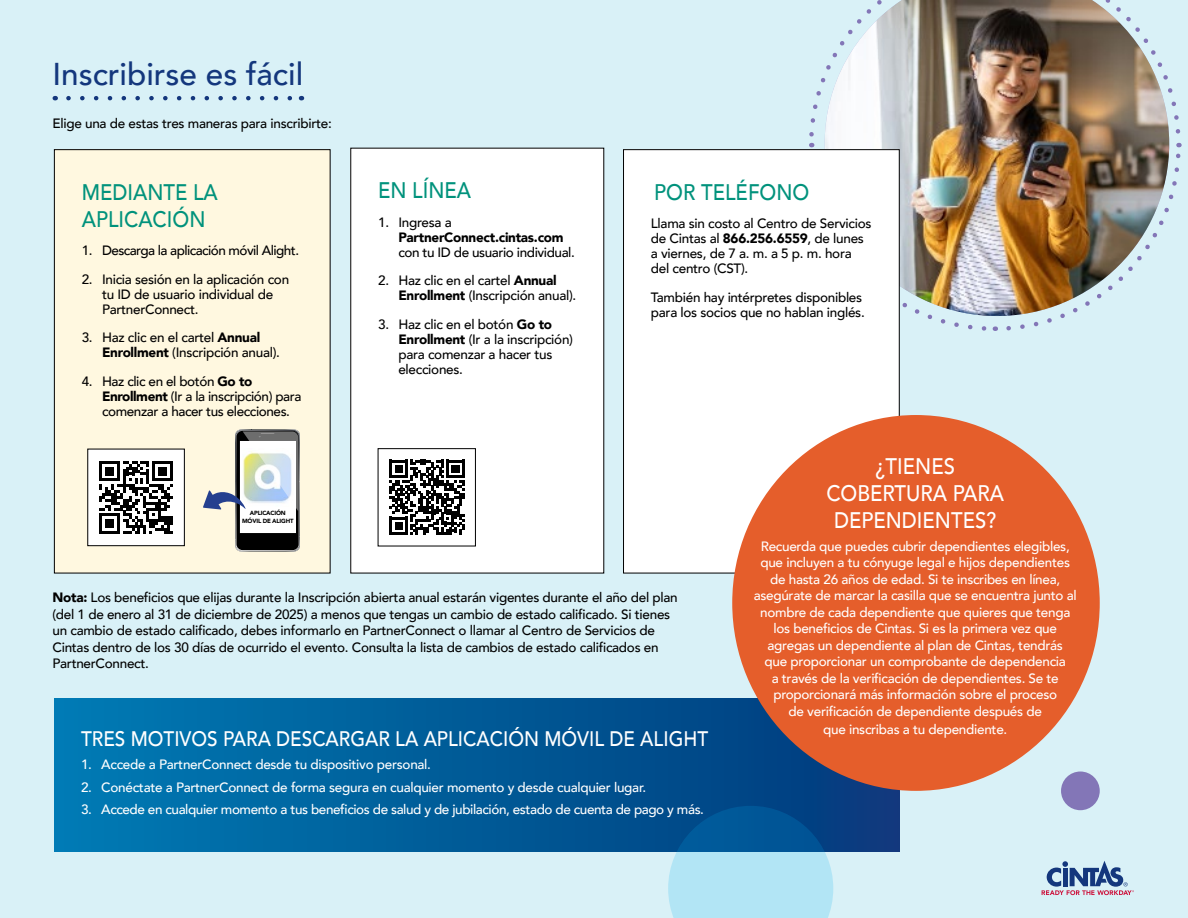
<style>
.page{position:relative;width:1188px;height:918px;background:#d9f1f7}
.page>*{position:absolute;margin:0;border:0;box-sizing:border-box;transform-origin:0 0}
.t1{font:500 31.5px "Avenir";color:#14377d}
.t2{font:500 22.5px/27px "Avenir";color:#00927c;scale:.9 1}
.t3{font:500 22.5px/27px "Avenir";color:#fff;text-align:center;scale:.9 1}
.t4{font:500 21px "Avenir";color:#fff;scale:.9 1}
.t5{font:500 13.5px/15px "Avenir";letter-spacing:-.02em;color:#000}
.t6{font:500 13.5px/16.5px "Avenir";letter-spacing:-.02em;color:#fff;text-align:center}
.t7{font:500 13.5px "Avenir";letter-spacing:-.04em;color:#000}
.t8{font:900 13.5px "Avenir";letter-spacing:-.02em;color:#000}
.t9{font:900 6px/7.5px "Avenir";letter-spacing:-.03em;color:#000;text-align:center}
.s1{font-weight:900}
</style>
<div class="page">
<svg style="left:68px;top:96px;width:224px;height:4px"></svg>
<div style="left:54px;top:150px;width:276px;height:423px;background:#fff8e0"></div>
<div style="left:54px;top:149px;width:277px;height:424px;border:1px solid #000"></div>
<div style="left:54px;top:698px;width:846px;height:154px;background:linear-gradient(to right,#007bb4,#04397b)"></div>
<svg style="left:1006px;top:143px;width:176px;height:188px"></svg>
<svg style="left:809px;top:78px;width:16px;height:69px"></svg>
<img style="left:825px;top:0;width:344px;height:316px">
<div style="left:624px;top:150px;width:275px;height:423px;background:#fff"></div>
<div style="left:351px;top:148px;width:253px;height:425px;background:#fff"></div>
<svg style="left:390px;top:460px;width:75px;height:75px"></svg>
<div style="left:378px;top:448px;width:98px;height:98px;border:1px solid #000"></div>
<div style="left:732px;top:415px;width:368px;height:376px;background:#e55e2b;border-radius:50%"></div>
<svg style="left:668px;top:806px;width:165px;height:112px;background:#69a8cc"></svg>
<div style="left:1061px;top:772px;width:39px;height:38px;background:#8376b7;border-radius:50%"></div>
<div style="left:88px;top:449px;width:96px;height:97px;background:#fff"></div>
<svg style="left:99px;top:461px;width:74px;height:73px"></svg>
<div style="left:87px;top:449px;width:98px;height:97px;border:1px solid #000"></div>
<svg style="left:203px;top:429px;width:97px;height:123px"></svg>
<svg style="left:1042px;top:861px;width:92px;height:34px"></svg>
<h1 class="t1" style="left:52px;top:46px;width:252px">Inscribirse es fácil</h1>
<p class="t5" style="left:52px;top:115px;width:281px">Elige una de estas tres maneras para inscribirte:</p>
<h2 class="t2" style="left:82px;top:177px;width:153px">MEDIANTE LA<br>APLICACIÓN</h2>
<p class="t7" style="left:82px;top:239px;width:219px">1. Descarga la aplicación móvil Alight.</p>
<p class="t5" style="left:102px;top:271px;width:189px;text-indent:-20px">2. Inicia sesión en la aplicación con tu ID de usuario individual de<br>PartnerConnect.</p>
<p class="t5" style="left:102px;top:329px;width:179px;text-indent:-20px">3. Haz clic en el cartel <span class="s1">Annual<br>Enrollment</span> (Inscripción anual).</p>
<p class="t5" style="left:102px;top:373px;width:201px;text-indent:-20px">4. Haz clic en el botón <span class="s1">Go to<br>Enrollment</span> (Ir a la inscripción) para comenzar a hacer tus elecciones.</p>
<h2 class="t2" style="left:378px;top:175px;width:105px">EN LÍNEA</h2>
<p class="t5" style="left:378px;top:214px;width:75px">1. Ingresa a</p>
<p class="t8" style="left:398px;top:225px;width:167px">PartnerConnect.cintas.com</p>
<p class="t5" style="left:398px;top:244px;width:178px">con tu ID de usuario individual.</p>
<p class="t5" style="left:398px;top:272px;width:179px;text-indent:-20px">2. Haz clic en el cartel <span class="s1">Annual<br>Enrollment</span> (Inscripción anual).</p>
<p class="t5" style="left:398px;top:316px;width:176px;text-indent:-20px">3. Haz clic en el botón <span class="s1">Go to<br>Enrollment</span> (Ir a la inscripción) para comenzar a hacer tus elecciones.</p>
<h2 class="t2" style="left:654px;top:177px;width:174px">POR TELÉFONO</h2>
<p class="t5" style="left:651px;top:215px;width:222px">Llama sin costo al Centro de Servicios de Cintas al <span class="s1">866.256.6559</span>, de lunes a viernes, de 7 a. m. a 5 p. m. hora del centro (CST).</p>
<p class="t5" style="left:651px;top:289px;width:215px">También hay intérpretes disponibles para los socios que no hablan inglés.</p>
<p class="t9" style="left:242px;top:509px;width:53px">APLICACIÓN<br>MÓVIL DE ALIGHT</p>
<p class="t5" style="left:52px;top:588px;width:627px;line-height:16.5px"><span class="s1">Nota:</span> Los beneficios que elijas durante la Inscripción abierta anual estarán vigentes durante el año del plan (del 1 de enero al 31 de diciembre de 2025) a menos que tengas un cambio de estado calificado. Si tienes un cambio de estado calificado, debes informarlo en PartnerConnect o llamar al Centro de Servicios de Cintas dentro de los 30 días de ocurrido el evento. Consulta la lista de cambios de estado calificados en PartnerConnect.</p>
<h3 class="t4" style="left:81px;top:721px;width:698px">TRES MOTIVOS PARA DESCARGAR LA APLICACIÓN MÓVIL DE ALIGHT</h3>
<p class="t6" style="left:81px;top:756px;width:352px">1. Accede a PartnerConnect desde tu dispositivo personal.</p>
<p class="t6" style="left:81px;top:778px;width:567px">2. Conéctate a PartnerConnect de forma segura en cualquier momento y desde cualquier lugar.</p>
<p class="t6" style="left:81px;top:801px;width:625px">3. Accede en cualquier momento a tus beneficios de salud y de jubilación, estado de cuenta de pago y más.</p>
<h2 class="t3" style="left:826px;top:452px;width:199px">¿TIENES<br>COBERTURA PARA<br>DEPENDIENTES?</h2>
<p class="t6" style="left:754px;top:537px;width:325px">Recuerda que puedes cubrir dependientes elegibles, que incluyen a tu cónyuge legal e hijos dependientes de hasta 26 años de edad. Si te inscribes en línea, asegúrate de marcar la casilla que se encuentra junto al nombre de cada dependiente que quieres que tenga los beneficios de Cintas. Si es la primera vez que agregas un dependiente al plan de Cintas, tendrás<br>que proporcionar un comprobante de dependencia<br>a través de la verificación de dependientes. Se te proporcionará más información sobre el proceso<br>de verificación de dependiente después de</p>
<p class="t6" style="left:823px;top:720px;width:186px">que inscribas a tu dependiente.</p>
</div>
